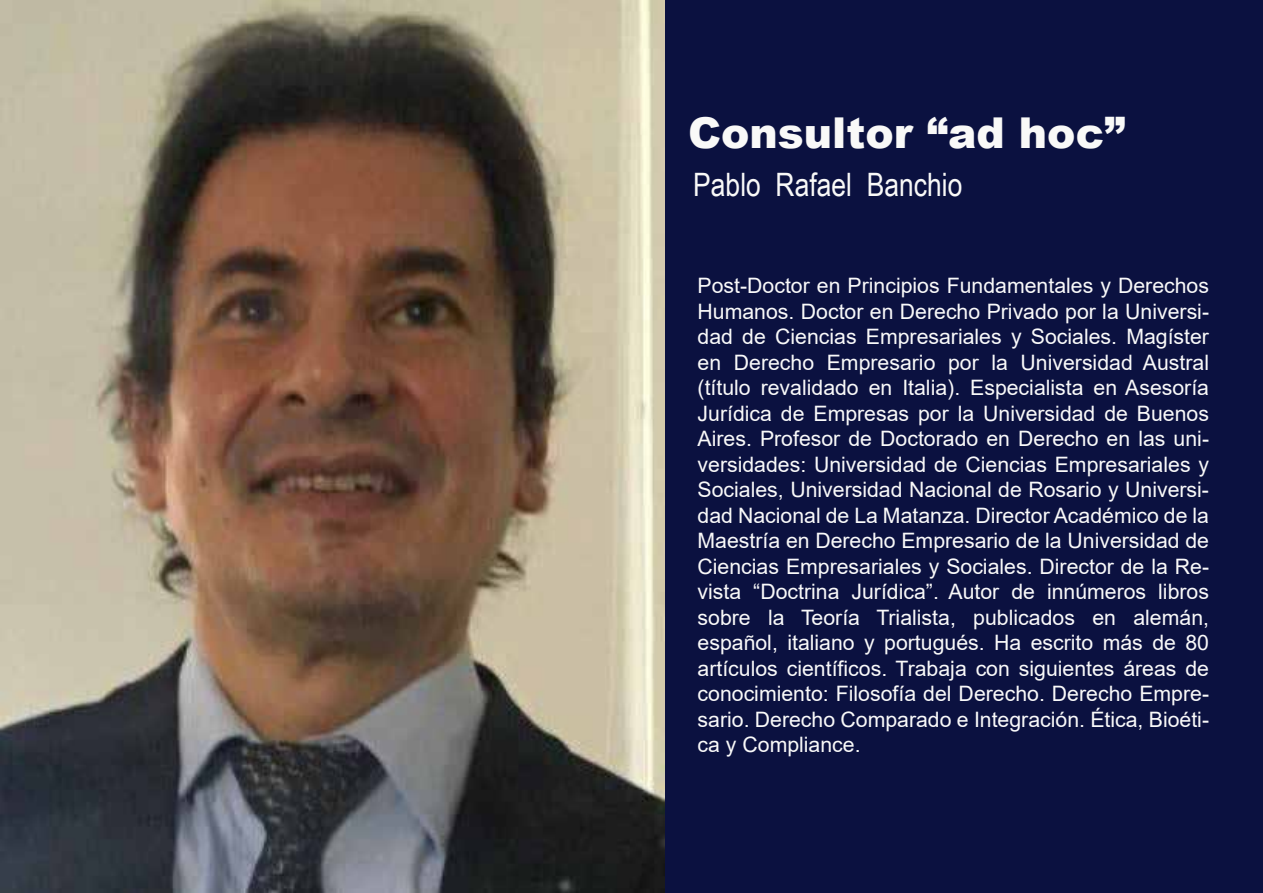
<style>
.page{position:relative;width:1263px;height:893px;background:#fff}
.page>*{position:absolute;margin:0;border:0;box-sizing:border-box;transform-origin:0 0}
.t1{font:900 42.6px "Arial";color:#f9f9f8}
.t2{font:32.25px "Arial Narrow";color:#f9f9f8}
.t3{font:21.3px/25.5px "Arial";color:#f9f9f9;text-align:justify}
</style>
<div class="page">
<div style="left:2px;top:0;width:1261px;height:893px;background:#0b1140"></div>
<img style="left:0;top:0;width:664px;height:893px">
<h1 class="t1" style="left:688px;top:101px;width:439px">Consultor “ad hoc”</h1>
<h2 class="t2" style="left:693px;top:161px;width:271px">Pablo Rafael Banchio</h2>
<p class="t3" style="left:698px;top:273px;width:513px">Post-Doctor en Principios Fundamentales y Derechos Humanos. Doctor en Derecho Privado por la Universi&shy;dad de Ciencias Empresariales y Sociales. Magíster en Derecho Empresario por la Universidad Austral (título revalidado en Italia). Especialista en Asesoría Jurídica de Empresas por la Universidad de Buenos Aires. Profesor de Doctorado en Derecho en las uni&shy;versidades: Universidad de Ciencias Empresariales y Sociales, Universidad Nacional de Rosario y Universi&shy;dad Nacional de La Matanza. Director Académico de la Maestría en Derecho Empresario de la Universidad de Ciencias Empresariales y Sociales. Director de la Re&shy;vista “Doctrina Jurídica”. Autor de innúmeros libros sobre la Teoría Trialista, publicados en alemán, español, italiano y portugués. Ha escrito más de 80 artículos científicos. Trabaja con siguientes áreas de conocimiento: Filosofía del Derecho. Derecho Empre&shy;sario. Derecho Comparado e Integración. Ética, Bioéti&shy;ca y Compliance.</p>
</div>
